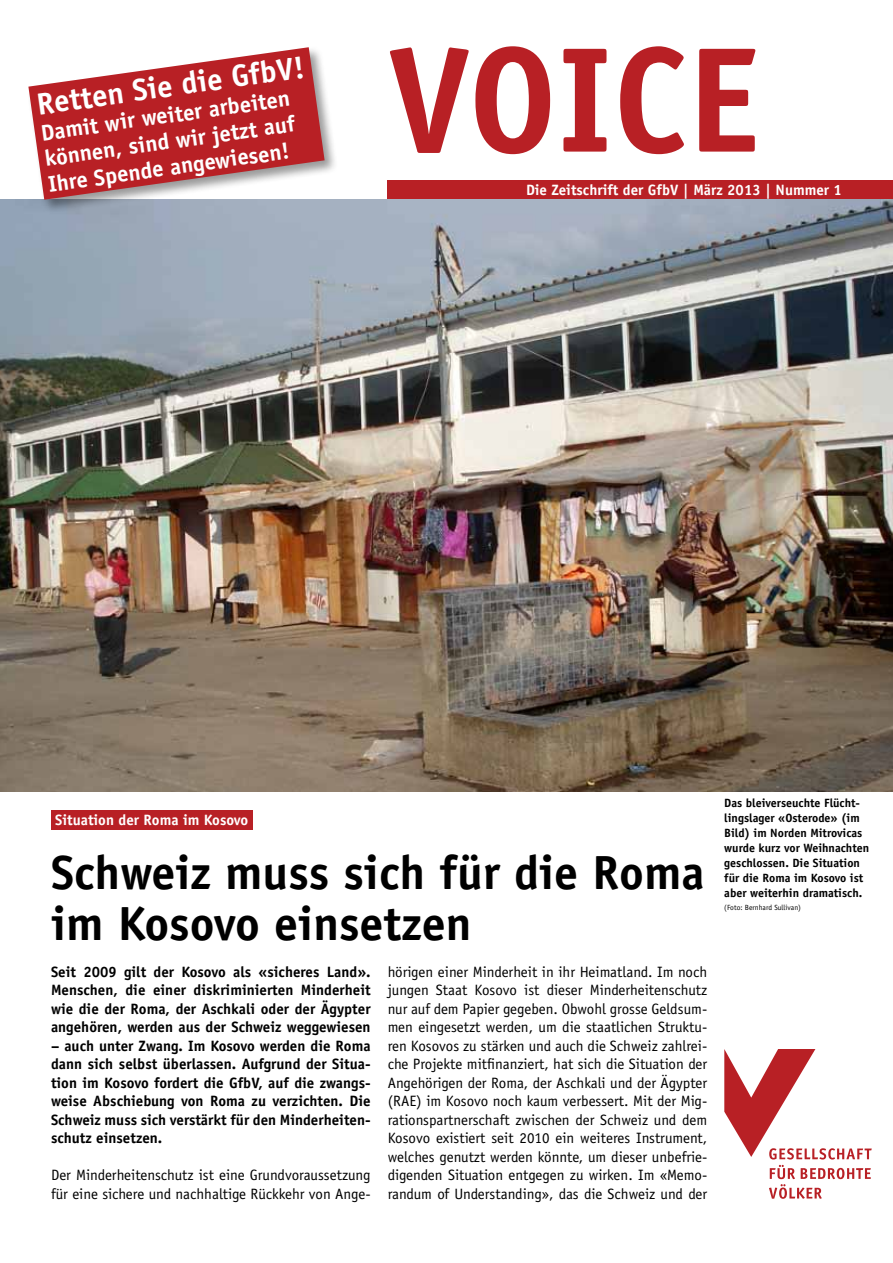
<style>
.page{position:relative;width:893px;height:1263px;background:#fff}
.page>*{position:absolute;margin:0;border:0;box-sizing:border-box;transform-origin:0 0}
.t1{font:700 150px "Officina Sans Std";color:#b82025}
.t2{font:700 48px/51px "Officina Sans Std";color:#000}
.t3{font:700 30.9px "Officina Sans Std";color:#fff}
.t4{font:700 22.8px/26px "Officina Sans Std";color:#fff;text-align:justify}
.t5{font:15px/18.5px "Officina Sans Std";color:#000}
.t6{font:700 15px/18.5px "Officina Sans Std";color:#000;text-align:justify}
.t7{font:700 15px "Officina Sans Std";color:#fff}
.t8{font:700 12px/15px "Officina Sans Std";color:#000}
.t9{font:7.5px "Officina Sans Std";color:#000}
</style>
<div class="page">
<div style="left:388px;top:180px;width:505px;height:20px;background:#b82025"></div>
<svg style="left:724px;top:1049px;width:148px;height:110px"></svg>
<svg style="left:769px;top:1165px;width:102px;height:34px"></svg>
<img style="left:0;top:200px;width:893px;height:592px">
<div style="left:51px;top:810px;width:202px;height:19px;background:#b82025"></div>
<div style="left:27px;top:46px;width:311px;height:167px;background:#000;opacity:.4"></div>
<svg style="left:28px;top:47px;width:297px;height:153px;fill:#b82025"></svg>
<h3 class="t3" style="left:34px;top:85px;width:271px;rotate:-8deg">Retten Sie die GfbV!</h3>
<h3 class="t4" style="left:39px;top:120px;width:254px;rotate:-8deg">Damit wir weiter arbeiten können, sind wir jetzt auf Ihre Spende angewiesen!</h3>
<h1 class="t1" style="left:388px;top:7px;width:374px">VOICE</h1>
<p class="t7" style="left:526px;top:181px;width:317px">Die Zeitschrift der GfbV | März 2013 | Nummer 1</p>
<p class="t7" style="left:55px;top:811px;width:195px">Situation der Roma im Kosovo</p>
<h2 class="t2" style="left:51px;top:846px;width:655px">Schweiz muss sich für die Roma im Kosovo einsetzen</h2>
<p class="t6" style="left:51px;top:962px;width:321px">Seit 2009 gilt der Kosovo als «sicheres Land».<br>Menschen, die einer diskriminierten Minderheit wie die der Roma, der Aschkali oder der Ägypter angehören, werden aus der Schweiz weggewiesen</p>
<p class="t6" style="left:51px;top:1036px;width:321px">– auch unter Zwang. Im Kosovo werden die Roma dann sich selbst überlassen. Aufgrund der Situa&shy;tion im Kosovo fordert die GfbV, auf die zwangs&shy;weise Abschiebung von Roma zu verzichten. Die Schweiz muss sich verstärkt für den Minderheiten&shy;schutz einsetzen.</p>
<p class="t5" style="left:51px;top:1166px;width:321px">Der Minderheitenschutz ist eine Grundvoraussetzung für eine sichere und nachhaltige Rückkehr von Ange-</p>
<p class="t5" style="left:388px;top:962px;width:321px;text-align:justify">hörigen einer Minderheit in ihr Heimatland. Im noch jungen Staat Kosovo ist dieser Minderheitenschutz nur auf dem Papier gegeben. Obwohl grosse Geldsum&shy;men eingesetzt werden, um die staatlichen Struktu&shy;ren Kosovos zu stärken und auch die Schweiz zahlrei&shy;che Projekte mitfinanziert, hat sich die Situation der Angehörigen der Roma, der Aschkali und der Ägypter (RAE) im Kosovo noch kaum verbessert. Mit der Mig&shy;rationspartnerschaft zwischen der Schweiz und dem Kosovo existiert seit 2010 ein weiteres Instrument, welches genutzt werden könnte, um dieser unbefrie&shy;digenden Situation entgegen zu wirken. Im «Memo&shy;randum of Understanding», das die Schweiz und der</p>
<p class="t8" style="left:724px;top:795px;width:146px">Das bleiverseuchte Flücht&shy;lingslager «Osterode» (im<br>Bild) im Norden Mitrovicas wurde kurz vor Weihnachten geschlossen. Die Situation für die Roma im Kosovo ist aber weiterhin dramatisch.</p>
<p class="t9" style="left:724px;top:903px;width:78px">(Foto: Bernhard Sullivan)</p>
</div>
